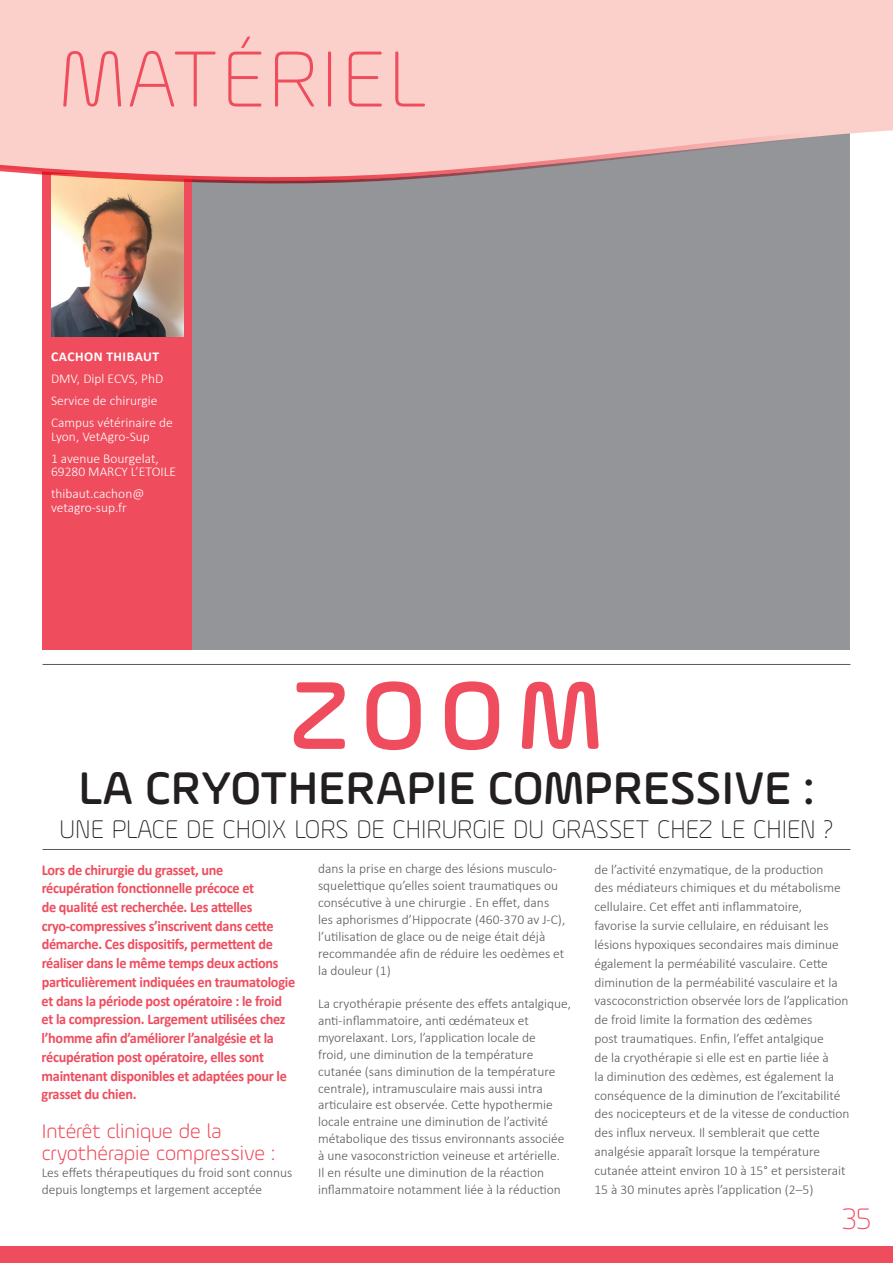
<style>
.page{position:relative;width:893px;height:1263px;background:#fff}
.page>*{position:absolute;margin:0;border:0;box-sizing:border-box;transform-origin:0 0}
.t1{font:500 102.45px "Ample Soft";color:#ef4d5e}
.t2{font:200 84.45px "Ample Soft";letter-spacing:.04em;color:#ef4d5e}
.t3{font:500 48.6px "Ample Soft";color:#231f20}
.t4{font:200 31.5px "Ample Soft";color:#ef4d5e}
.t5{font:200 27.15px "Ample Soft";color:#231f20;scale:.95 1}
.t6{font:300 21px/21.8px "Ample Soft";color:#ef4d5e}
.t7{font:700 15px/18.8px "Calibri";letter-spacing:-.02em;color:#ef4d5e;scale:.95 1}
.t8{font:300 13.5px/16.8px "Calibri";color:#57585a}
.t9{font:300 13.5px/22px "Calibri";color:#fff}
.t10{font:700 13.5px "Calibri";letter-spacing:.04em;color:#fff}
</style>
<div class="page">
<div style="left:43px;top:129px;width:807px;height:521px;background:#939598"></div>
<hr style="left:43px;top:664px;width:807px;height:1px;background:#57585a">
<hr style="left:43px;top:849px;width:807px;height:1px;background:#57585a">
<div style="left:0;top:1246px;width:893px;height:17px;background:#ef4d5e"></div>
<div style="left:43px;top:166px;width:149px;height:484px;background:#ef4d5e"></div>
<img style="left:51px;top:189px;width:132px;height:147px">
<div style="left:0;top:0;width:893px;height:189px;background:#fbd0ca"></div>
<svg style="left:0;top:124px;width:893px;height:61px"></svg>
<h2 class="t2" style="left:60px;top:30px;width:368px">MATÉRIEL</h2>
<p class="t10" style="left:51px;top:348px;width:109px">CACHON THIBAUT</p>
<p class="t9" style="left:51px;top:367px;width:123px">DMV, Dipl ECVS, PhD<br>Service de chirurgie<br>Campus vétérinaire de</p>
<p class="t9" style="left:51px;top:425px;width:109px">Lyon, VetAgro-Sup<br>1 avenue Bourgelat,</p>
<p class="t9" style="left:51px;top:460px;width:127px">69280 MARCY L’ETOILE thibaut.cachon@</p>
<p class="t9" style="left:51px;top:496px;width:77px">vetagro-sup.fr</p>
<h1 class="t1" style="left:291px;top:653px;width:313px">ZOOM</h1>
<h3 class="t3" style="left:79px;top:759px;width:737px">LA CRYOTHERAPIE COMPRESSIVE :</h3>
<h3 class="t5" style="left:60px;top:813px;width:816px">UNE PLACE DE CHOIX LORS DE CHIRURGIE DU GRASSET CHEZ LE CHIEN ?</h3>
<p class="t7" style="left:42px;top:860px;width:268px">Lors de chirurgie du grasset, une récupération fonctionnelle précoce et<br>de qualité est recherchée. Les attelles cryo-compressives s’inscrivent dans cette démarche. Ces dispositifs, permettent de réaliser dans le même temps deux actions particulièrement indiquées en traumatologie et dans la période post opératoire : le froid et la compression. Largement utilisées chez l’homme afin d’améliorer l’analgésie et la récupération post opératoire, elles sont maintenant disponibles et adaptées pour le grasset du chien.</p>
<h3 class="t6" style="left:42px;top:1120px;width:235px">Intérêt clinique de la cryothérapie compressive :</h3>
<p class="t8" style="left:42px;top:1163px;width:252px">Les effets thérapeutiques du froid sont connus depuis longtemps et largement acceptée</p>
<p class="t8" style="left:318px;top:860px;width:249px">dans la prise en charge des lésions musculo&shy;squelettique qu’elles soient traumatiques ou consécutive à une chirurgie . En effet, dans les aphorismes d’Hippocrate (460-370 av J-C), l’utilisation de glace ou de neige était déjà recommandée afin de réduire les oedèmes et la douleur (1)</p>
<p class="t8" style="left:318px;top:995px;width:255px">La cryothérapie présente des effets antalgique, anti-inflammatoire, anti œdémateux et myorelaxant. Lors, l’application locale de<br>froid, une diminution de la température cutanée (sans diminution de la température centrale), intramusculaire mais aussi intra articulaire est observée. Cette hypothermie locale entraine une diminution de l’activité métabolique des tissus environnants associée à une vasoconstriction veineuse et artérielle.<br>Il en résulte une diminution de la réaction inflammatoire notamment liée à la réduction</p>
<p class="t8" style="left:594px;top:859px;width:257px;line-height:18.9px">de l’activité enzymatique, de la production<br>des médiateurs chimiques et du métabolisme cellulaire. Cet effet anti inflammatoire,<br>favorise la survie cellulaire, en réduisant les lésions hypoxiques secondaires mais diminue également la perméabilité vasculaire. Cette diminution de la perméabilité vasculaire et la vascoconstriction observée lors de l’application de froid limite la formation des œdèmes<br>post traumatiques. Enfin, l’effet antalgique<br>de la cryothérapie si elle est en partie liée à<br>la diminution des œdèmes, est également la conséquence de la diminution de l’excitabilité des nocicepteurs et de la vitesse de conduction des influx nerveux. Il semblerait que cette analgésie apparaît lorsque la température cutanée atteint environ 10 à 15° et persisterait 15 à 30 minutes après l’application (2–5)</p>
<h3 class="t4" style="left:842px;top:1200px;width:31px">35</h3>
</div>
